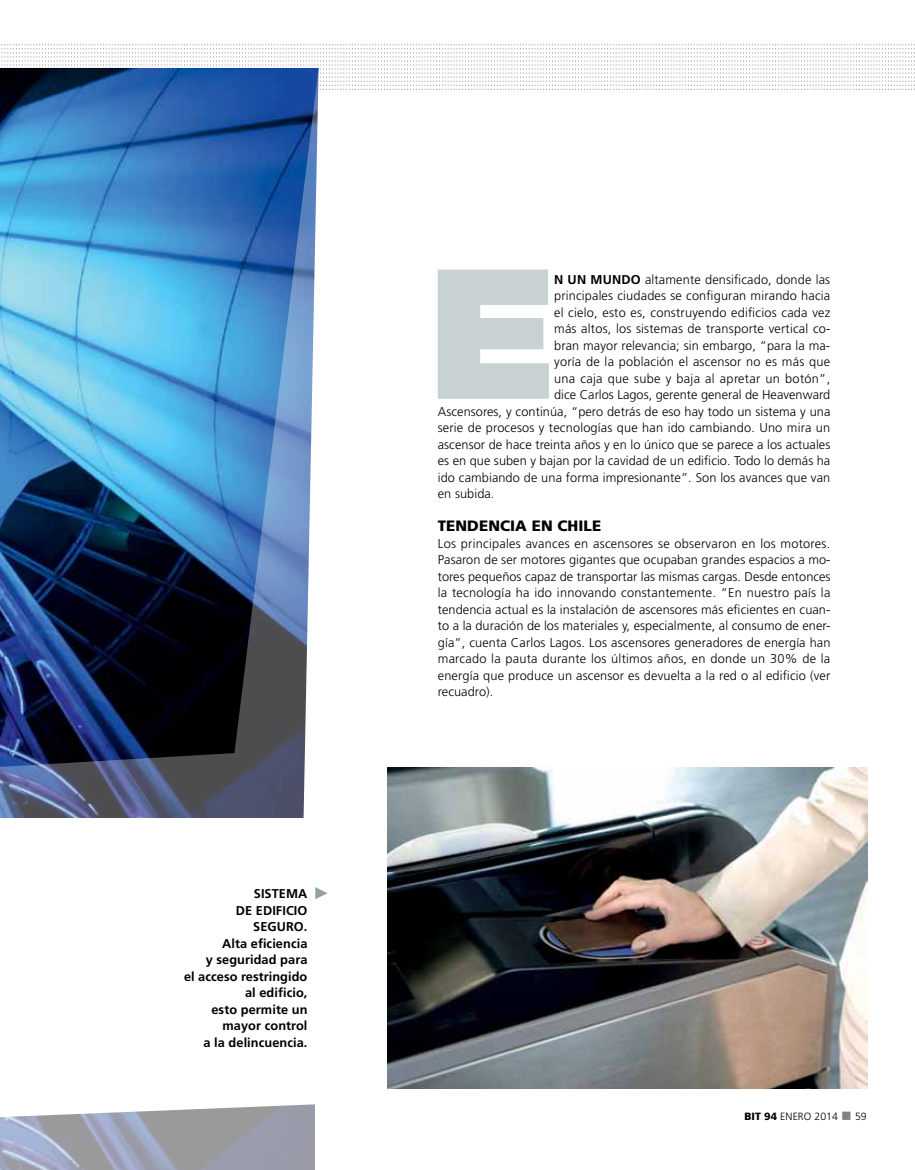
<style>
.page{position:relative;width:915px;height:1170px;background:#fff}
.page>*{position:absolute;margin:0;border:0;box-sizing:border-box;transform-origin:0 0}
.t1{font:900 184.5px "Gotham";color:#c3cdce}
.t2{font:900 15px "Frutiger";letter-spacing:.005em;color:#000}
.t3{font:300 12.75px/16.5px "Frutiger";letter-spacing:.01em;color:#000;text-align:justify}
.t4{font:700 12.75px/16.5px "Frutiger";letter-spacing:.005em;color:#000;text-align:right}
.t5{font:300 10.5px "Frutiger";letter-spacing:.005em;color:#000}
.s1{font-weight:700}
.s2{font-weight:900}
.s3{color:#808285}
</style>
<div class="page">
<svg style="left:2px;top:44px;width:910px;height:46px"></svg>
<img style="left:0;top:766px;width:305px;height:52px">
<img style="left:0;top:68px;width:318px;height:698px">
<svg style="left:315px;top:887px;width:12px;height:12px"></svg>
<img style="left:387px;top:767px;width:480px;height:321px">
<img style="left:0;top:1104px;width:315px;height:65px">
<p class="t4" style="left:184px;top:885px;width:125px">Sistema<br>de Edificio<br>Seguro.<br>Alta eficiencia<br>y seguridad para<br>el acceso restringido al edificio,<br>esto permite un mayor control<br>a la delincuencia.</p>
<h1 class="t1" style="left:430px;top:201px;width:124px">E</h1>
<p class="t3" style="left:554px;top:271px;width:277px"><span class="s1">n un mundo</span> altamente densificado, donde las</p>
<p class="t3" style="left:554px;top:287px;width:277px">principales ciudades se configuran mirando hacia</p>
<p class="t3" style="left:554px;top:304px;width:278px">el cielo, esto es, construyendo edificios cada vez</p>
<p class="t3" style="left:554px;top:320px;width:278px">más altos, los sistemas de transporte vertical co-</p>
<p class="t3" style="left:554px;top:337px;width:277px">bran mayor relevancia; sin embargo, “para la ma-</p>
<p class="t3" style="left:554px;top:353px;width:277px">yoría de la población el ascensor no es más que</p>
<p class="t3" style="left:554px;top:370px;width:277px">una caja que sube y baja al apretar un botón”,</p>
<p class="t3" style="left:554px;top:386px;width:277px">dice Carlos Lagos, gerente general de Heavenward</p>
<p class="t3" style="left:437px;top:403px;width:394px">Ascensores, y continúa, “pero detrás de eso hay todo un sistema y una</p>
<p class="t3" style="left:437px;top:419px;width:394px">serie de procesos y tecnologías que han ido cambiando. Uno mira un</p>
<p class="t3" style="left:437px;top:436px;width:394px">ascensor de hace treinta años y en lo único que se parece a los actuales</p>
<p class="t3" style="left:437px;top:452px;width:394px">es en que suben y bajan por la cavidad de un edificio. Todo lo demás ha</p>
<p class="t3" style="left:437px;top:469px;width:394px">ido cambiando de una forma impresionante”. Son los avances que van</p>
<p class="t3" style="left:437px;top:485px;width:58px">en subida.</p>
<p class="t2" style="left:437px;top:517px;width:165px">TENDENCIA EN CHILE</p>
<p class="t3" style="left:437px;top:535px;width:394px">Los principales avances en ascensores se observaron en los motores.<br>Pasaron de ser motores gigantes que ocupaban grandes espacios a mo&shy;tores pequeños capaz de transportar las mismas cargas. Desde entonces la tecnología ha ido innovando constantemente. “En nuestro país la tendencia actual es la instalación de ascensores más eficientes en cuan&shy;to a la duración de los materiales y, especialmente, al consumo de ener&shy;gía”, cuenta Carlos Lagos. Los ascensores generadores de energía han marcado la pauta durante los últimos años, en donde un 30% de la energía que produce un ascensor es devuelta a la red o al edificio (ver recuadro).</p>
<p class="t5" style="left:744px;top:1110px;width:124px"><span class="s2">BIT 94</span> enero 2014 <span class="s3">■</span> 59</p>
</div>
